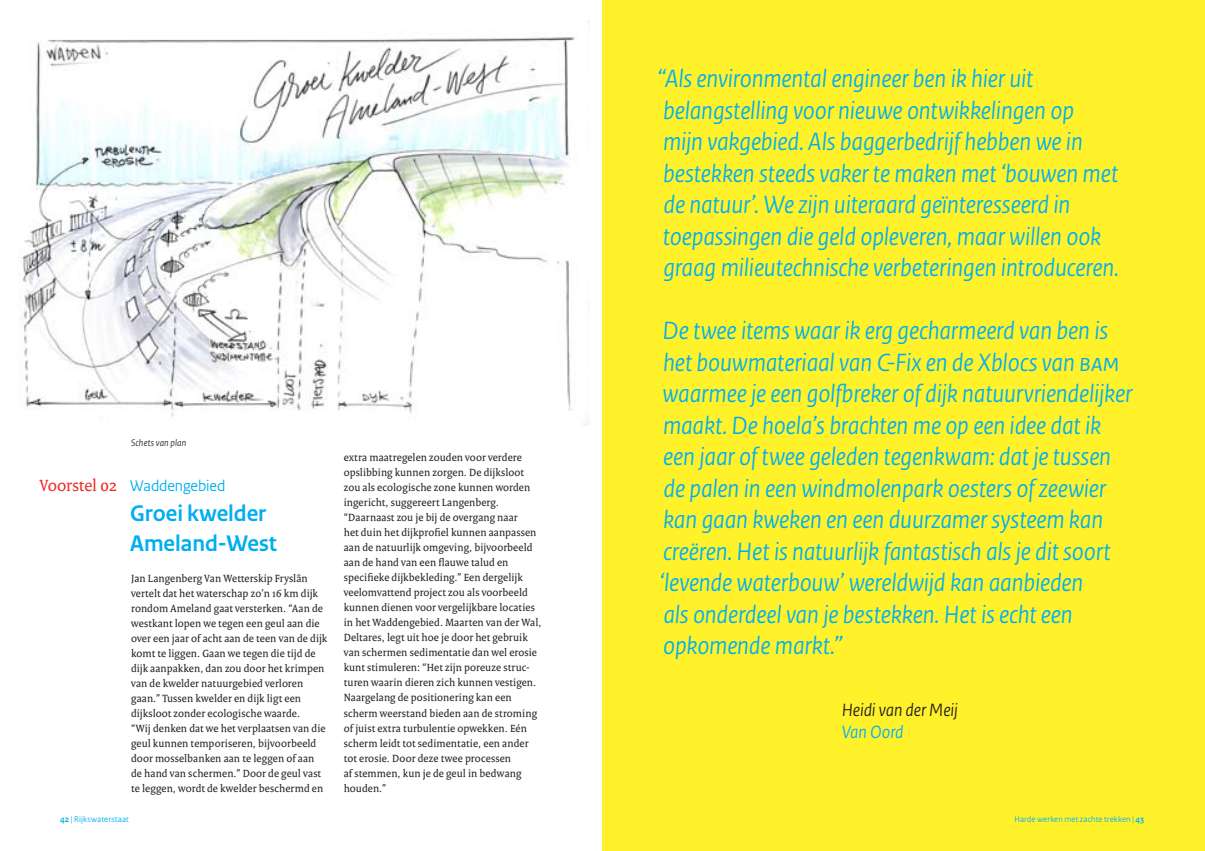
<style>
.page{position:relative;width:1205px;height:851px;background:#fff}
.page>*{position:absolute;margin:0;border:0;box-sizing:border-box;transform-origin:0 0}
.t1{font:italic 26.25px/31.5px "Rijksoverheid Sans";letter-spacing:-.005em;color:#00aeef}
.t2{font:700 23.75px/30px "Rijksoverheid Sans";color:#00aeef}
.t3{font:italic 18.75px "Rijksoverheid Sans";letter-spacing:-.005em;color:#231f20}
.t4{font:italic 18.75px "Rijksoverheid Sans";letter-spacing:-.005em;color:#00aeef}
.t5{font:17.5px "Rijksoverheid Serif";letter-spacing:-.01em;color:#ee2a23}
.t6{font:16.25px "Rijksoverheid Sans";letter-spacing:-.005em;color:#00aeef}
.t7{font:11.25px/15px "Rijksoverheid Serif";letter-spacing:.005em;color:#231f20}
.t8{font:italic 10px "Rijksoverheid Sans";letter-spacing:.015em;color:#231f20}
.t9{font:8.75px "Rijksoverheid Sans";letter-spacing:.015em;color:#00aeef}
.s1{font-weight:700}
</style>
<div class="page">
<div style="left:602px;top:0;width:603px;height:850px;background:#fff22b"></div>
<img style="left:18px;top:20px;width:572px;height:398px">
<h3 class="t5" style="left:39px;top:475px;width:79px">Voorstel 02</h3>
<p class="t8" style="left:131px;top:437px;width:57px">Schets van plan</p>
<h3 class="t6" style="left:130px;top:476px;width:97px">Waddengebied</h3>
<h2 class="t2" style="left:130px;top:499px;width:148px">Groei kwelder<br>Ameland-West</h2>
<p class="t7" style="left:131px;top:570px;width:198px">Jan Langenberg Van Wetterskip Fryslân vertelt dat het waterschap zo’n 16 km dijk rondom Ameland gaat versterken. “Aan de westkant lopen we tegen een geul aan die over een jaar of acht aan de teen van de dijk komt te liggen. Gaan we tegen die tijd de dijk aanpakken, dan zou door het krimpen van de kwelder natuurgebied verloren gaan.” Tussen kwelder en dijk ligt een dijksloot zonder ecologische waarde.<br>“Wij denken dat we het verplaatsen van die geul kunnen temporiseren, bijvoorbeeld door mosselbanken aan te leggen of aan de hand van schermen.” Door de geul vast te leggen, wordt de kwelder beschermd en</p>
<p class="t7" style="left:344px;top:450px;width:199px">extra maatregelen zouden voor verdere opslibbing kunnen zorgen. De dijksloot zou als ecologische zone kunnen worden ingericht, suggereert Langenberg. “Daarnaast zou je bij de overgang naar<br>het duin het dijkprofiel kunnen aanpassen aan de natuurlijk omgeving, bijvoorbeeld aan de hand van een flauwe talud en specifieke dijkbekleding.” Een dergelijk veelomvattend project zou als voorbeeld kunnen dienen voor vergelijkbare locaties in het Waddengebied. Maarten van der Wal, Deltares, legt uit hoe je door het gebruik van schermen sedimentatie dan wel erosie kunt stimuleren: “Het zijn poreuze struc&shy;turen waarin dieren zich kunnen vestigen.<br>Naargelang de positionering kan een scherm weerstand bieden aan de stroming of juist extra turbulentie opwekken. Eén scherm leidt tot sedimentatie, een ander tot erosie. Door deze twee processen<br>af stemmen, kun je de geul in bedwang houden.”</p>
<p class="t1" style="left:657px;top:63px;width:463px">“Als environmental engineer ben ik hier uit belangstelling voor nieuwe ontwikkelingen op<br>mijn vakgebied. Als baggerbedrijf hebben we in bestekken steeds vaker te maken met ‘bouwen met de natuur’. We zijn uiteraard geïnteresseerd in toepassingen die geld opleveren, maar willen ook graag milieutechnische verbeteringen introduceren.</p>
<p class="t1" style="left:660px;top:315px;width:474px">De twee items waar ik erg gecharmeerd van ben is het bouwmateriaal van C-Fix en de Xblocs van bam waarmee je een golfbreker of dijk natuurvriendelijker maakt. De hoela’s brachten me op een idee dat ik een jaar of twee geleden tegenkwam: dat je tussen de palen in een windmolenpark oesters of zeewier kan gaan kweken en een duurzamer systeem kan creëren. Het is natuurlijk fantastisch als je dit soort ‘levende waterbouw’ wereldwijd kan aanbieden<br>als onderdeel van je bestekken. Het is echt een opkomende markt.”</p>
<h3 class="t3" style="left:842px;top:699px;width:118px">Heidi van der Meij</h3>
<h3 class="t4" style="left:842px;top:721px;width:63px">Van Oord</h3>
<p class="t9" style="left:60px;top:813px;width:70px"><span class="s1">42</span> | Rijkswaterstaat</p>
<p class="t9" style="left:1014px;top:813px;width:132px">Harde werken met zachte trekken |<span class="s1">43</span></p>
</div>
